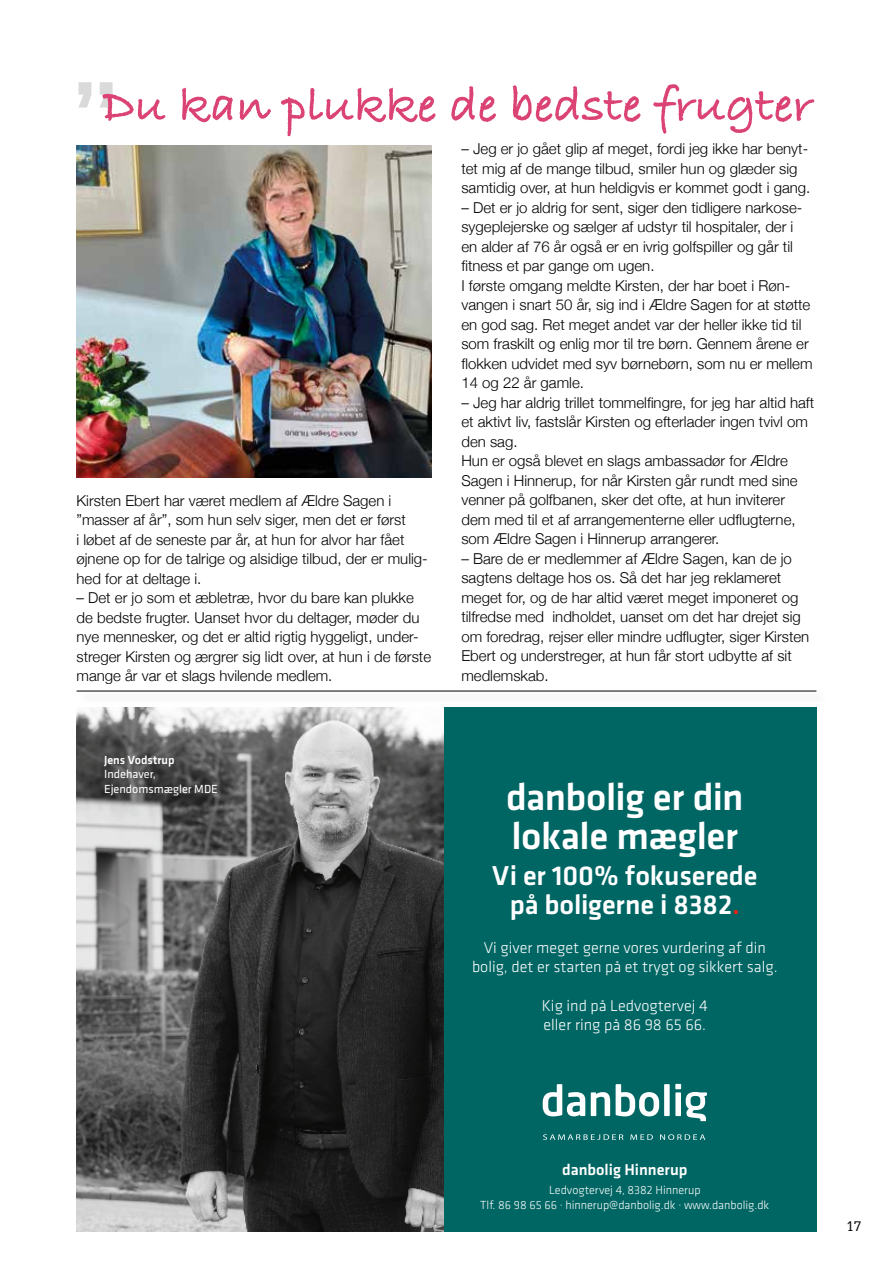
<style>
.page{position:relative;width:893px;height:1263px;background:#fff}
.page>*{position:absolute;margin:0;border:0;box-sizing:border-box;transform-origin:0 0}
.t1{font:700 50.4px "Bradley Hand ITCTT";color:#da4373}
.t2{font:500 39.15px/39.2px "Klavika";letter-spacing:-.01em;color:#fff}
.t3{font:500 28.35px/28.3px "Klavika";letter-spacing:-.005em;color:#fff;text-align:center}
.t4{font:300 16.2px/19.5px "Klavika";color:#fff;text-align:center}
.t5{font:500 16.2px "Klavika";color:#fff}
.t6{font:300 15px/19.5px "Helvetica Neue";color:#000}
.t7{font:13.5px "Glypha";color:#000}
.t8{font:300 12.15px/14.5px "Klavika";color:#fff;text-align:center}
.t9{font:12.15px/14.5px "Klavika";color:#fff}
.t10{font:500 12.15px "Klavika";color:#fff}
.s1{font-family:"Glypha";font-size:94.5px;color:#dadada}
.s2{color:#e42313}
</style>
<div class="page">
<img style="left:77px;top:707px;width:367px;height:524px">
<div style="left:444px;top:707px;width:372px;height:524px;background:#006664"></div>
<svg style="left:543px;top:1084px;width:42px;height:32px"></svg>
<svg style="left:591px;top:1092px;width:19px;height:24px"></svg>
<svg style="left:616px;top:1084px;width:43px;height:32px"></svg>
<div style="left:664px;top:1084px;width:6px;height:32px;background:#fff"></div>
<svg style="left:675px;top:1084px;width:32px;height:37px"></svg>
<svg style="left:543px;top:1134px;width:80px;height:6px"></svg>
<svg style="left:630px;top:1134px;width:23px;height:6px"></svg>
<svg style="left:660px;top:1134px;width:45px;height:6px"></svg>
<svg style="left:77px;top:707px;width:6px;height:5px"></svg>
<img style="left:77px;top:146px;width:355px;height:331px">
<div style="left:76px;top:689px;width:754px;height:17px;background:#000;opacity:.4"></div>
<hr style="left:77px;top:691px;width:739px;height:1px;background:#000">
<h1 class="t1" style="left:69px;top:67px;width:745px"><span class="s1">”</span>Du kan plukke de bedste frugter</h1>
<p class="t6" style="left:77px;top:489px;width:353px">Kirsten Ebert har været medlem af Ældre Sagen i ”masser af år”, som hun selv siger, men det er først<br>i løbet af de seneste par år, at hun for alvor har fået øjnene op for de talrige og alsidige tilbud, der er mulig&shy;hed for at deltage i.</p>
<p class="t6" style="left:77px;top:587px;width:356px">– Det er jo som et æbletræ, hvor du bare kan plukke de bedste frugter. Uanset hvor du deltager, møder du nye mennesker, og det er altid rigtig hyggeligt, under&shy;streger Kirsten og ærgrer sig lidt over, at hun i de første mange år var et slags hvilende medlem.</p>
<p class="t10" style="left:104px;top:752px;width:72px">Jens Vodstrup</p>
<p class="t9" style="left:104px;top:767px;width:115px">Indehaver,<br>Ejendomsmægler MDE</p>
<p class="t6" style="left:461px;top:138px;width:350px">– Jeg er jo gået glip af meget, fordi jeg ikke har benyt&shy;tet mig af de mange tilbud, smiler hun og glæder sig samtidig over, at hun heldigvis er kommet godt i gang.</p>
<p class="t6" style="left:461px;top:196px;width:353px">– Det er jo aldrig for sent, siger den tidligere narkose&shy;sygeplejerske og sælger af udstyr til hospitaler, der i en alder af 76 år også er en ivrig golfspiller og går til fitness et par gange om ugen.<br>I første omgang meldte Kirsten, der har boet i Røn&shy;vangen i snart 50 år, sig ind i Ældre Sagen for at støtte en god sag. Ret meget andet var der heller ikke tid til som fraskilt og enlig mor til tre børn. Gennem årene er flokken udvidet med syv børnebørn, som nu er mellem 14 og 22 år gamle.</p>
<p class="t6" style="left:461px;top:391px;width:354px">– Jeg har aldrig trillet tommelfingre, for jeg har altid haft et aktivt liv, fastslår Kirsten og efterlader ingen tvivl om den sag.<br>Hun er også blevet en slags ambassadør for Ældre Sagen i Hinnerup, for når Kirsten går rundt med sine venner på golfbanen, sker det ofte, at hun inviterer dem med til et af arrangementerne eller udflugterne, som Ældre Sagen i Hinnerup arrangerer.</p>
<p class="t6" style="left:461px;top:547px;width:349px">– Bare de er medlemmer af Ældre Sagen, kan de jo sagtens deltage hos os. Så det har jeg reklameret meget for, og de har altid været meget imponeret og tilfredse med indholdet, uanset om det har drejet sig om foredrag, rejser eller mindre udflugter, siger Kirsten Ebert og understreger, at hun får stort udbytte af sit medlemskab.</p>
<h2 class="t2" style="left:506px;top:777px;width:239px">danbolig er din lokale mægler</h2>
<h3 class="t3" style="left:492px;top:861px;width:267px">Vi er 100% fokuserede på boligerne i 8382<span class="s2">.</span></h3>
<p class="t4" style="left:472px;top:937px;width:307px">Vi giver meget gerne vores vurdering af din bolig, det er starten på et trygt og sikkert salg.</p>
<p class="t4" style="left:542px;top:995px;width:168px;text-align:left">Kig ind på Ledvogtervej 4 eller ring på 86 98 65 66.</p>
<p class="t5" style="left:562px;top:1159px;width:127px">danbolig Hinnerup</p>
<p class="t8" style="left:480px;top:1183px;width:291px">Ledvogtervej 4, 8382 Hinnerup<br>Tlf. 86 98 65 66 · hinnerup@danbolig.dk · www.danbolig.dk</p>
<p class="t7" style="left:846px;top:1218px;width:17px">17</p>
</div>
